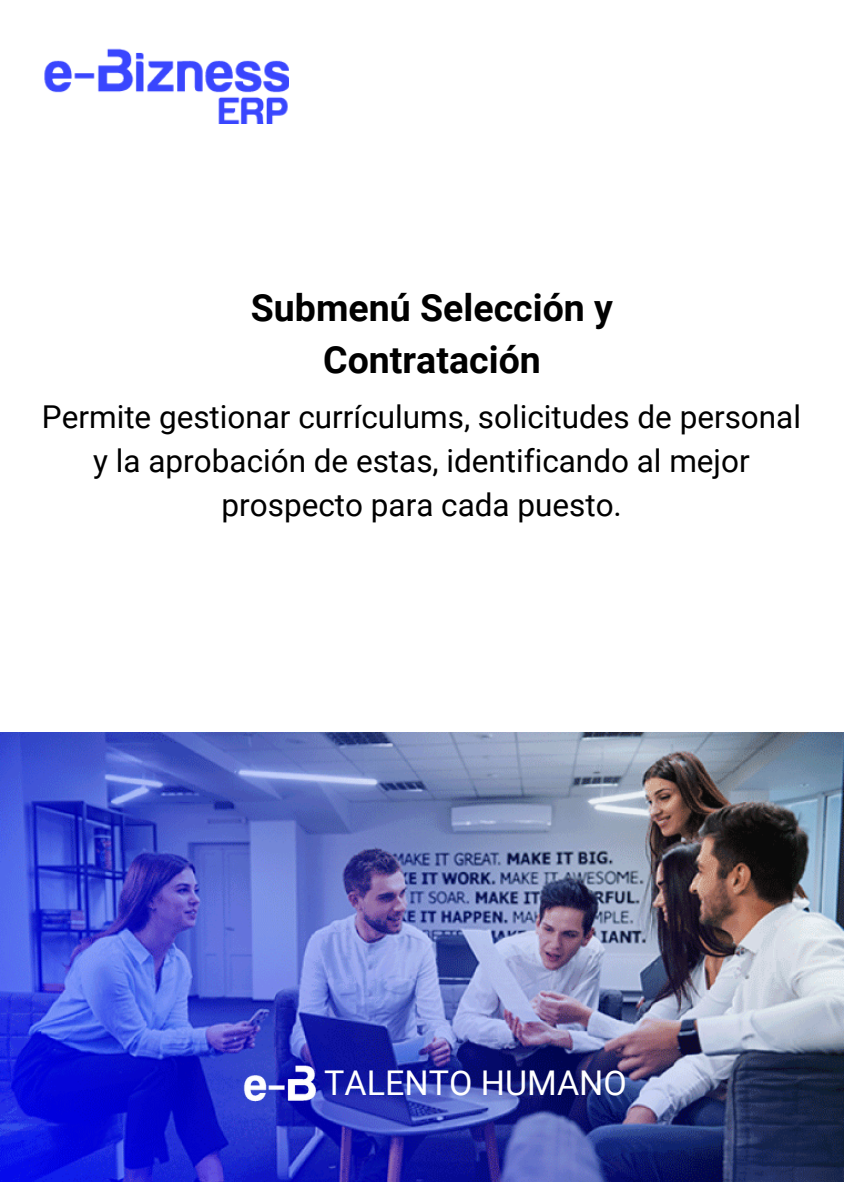
<style>
.page{position:relative;width:844px;height:1182px;background:#fff}
.page>*{position:absolute;margin:0;border:0;box-sizing:border-box;transform-origin:0 0}
.t1{font:700 37.5px/51.8px "Roboto";color:#000;text-align:center}
.t2{font:34.05px "Roboto";color:#fff}
.t3{font:31.5px/43.8px "Roboto";color:#000;text-align:center}
</style>
<div class="page">
<img style="left:0;top:732px;width:844px;height:449px">
<img style="left:44px;top:48px;width:244px;height:75px">
<img style="left:238px;top:1059px;width:83px;height:51px">
<p class="t1" style="left:251px;top:282px;width:364px">Submenú Selección y<br>Contratación</p>
<h2 class="t3" style="left:42px;top:395px;width:760px">Permite gestionar currículums, solicitudes de personal y la aprobación de estas, identificando al mejor prospecto para cada puesto.</h2>
<p class="t2" style="left:324px;top:1062px;width:304px">TALENTO HUMANO</p>
</div>
